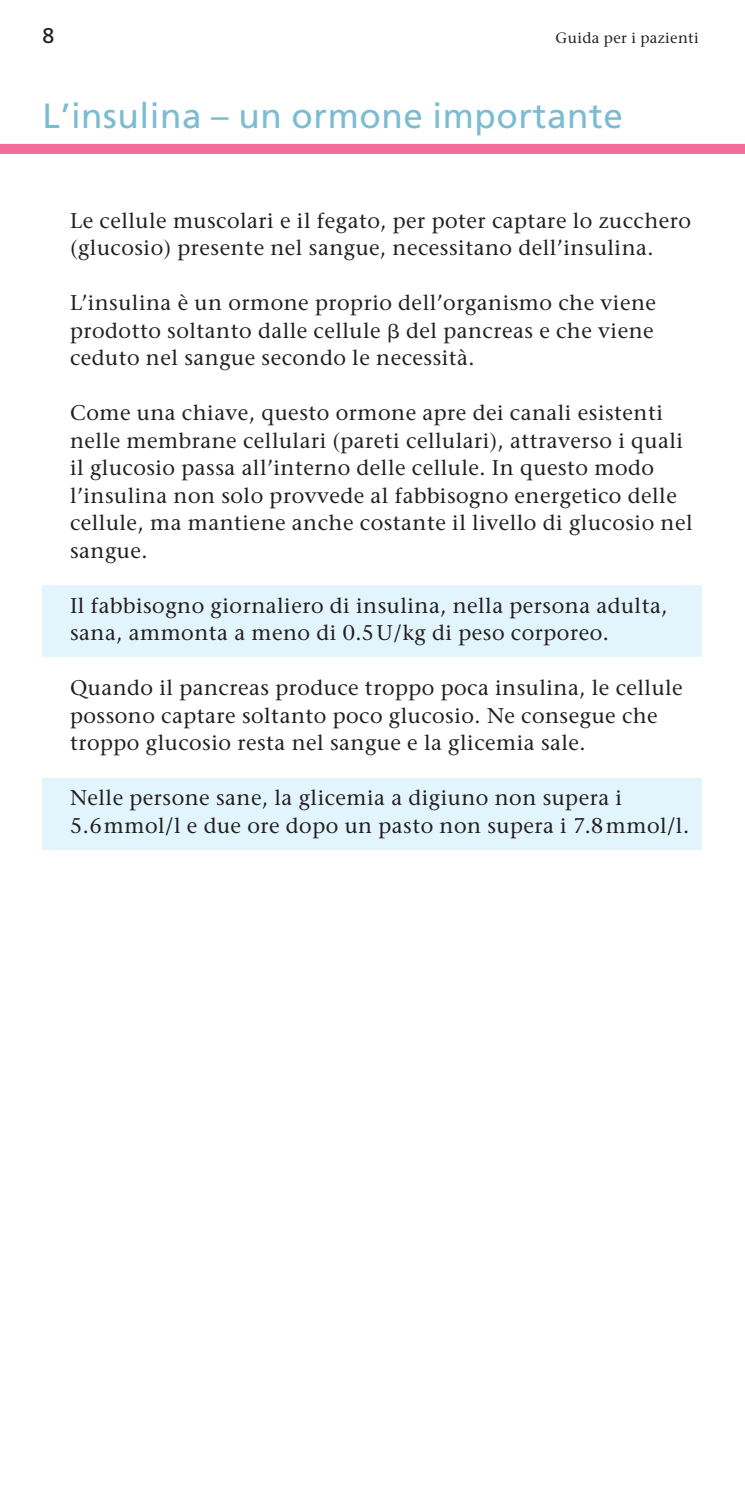
<style>
.page{position:relative;width:745px;height:1489px;background:#fff}
.page>*{position:absolute;margin:0;border:0;box-sizing:border-box;transform-origin:0 0}
.t1{font:35px "Frutiger LT Std";letter-spacing:.015em;color:#7cbcd3}
.t2{font:21.25px/27.5px "Stone Serif";letter-spacing:.025em;color:#231f20}
.t3{font:21.25px "Frutiger LT Std";color:#231f20}
.t4{font:15px "Stone Serif";letter-spacing:.025em;color:#231f20}
</style>
<div class="page">
<div style="left:0;top:144px;width:744px;height:10px;background:#f16c9a"></div>
<div style="left:43px;top:585px;width:659px;height:72px;background:#e2f4fc"></div>
<div style="left:43px;top:777px;width:659px;height:72px;background:#e2f4fc"></div>
<p class="t3" style="left:43px;top:27px;width:13px">8</p>
<p class="t4" style="left:555px;top:31px;width:145px">Guida per i pazienti</p>
<h1 class="t1" style="left:43px;top:101px;width:581px">L’insulina – un ormone importante</h1>
<p class="t2" style="left:70px;top:209px;width:622px">Le cellule muscolari e il fegato, per poter captare lo zucchero (glucosio) presente nel sangue, necessitano dell’insulina.</p>
<p class="t2" style="left:70px;top:291px;width:587px;text-align:justify">L’insulina è un ormone proprio dell’organismo che viene prodotto soltanto dalle cellule del pancreas e che viene ceduto nel sangue secondo le necessità.</p>
<p class="t2" style="left:70px;top:401px;width:623px">Come una chiave, questo ormone apre dei canali esistenti nelle membrane cellulari (pareti cellulari), attraverso i quali il glucosio passa all’interno delle cellule. In questo modo l’insulina non solo provvede al fabbisogno energetico delle cellule, ma mantiene anche costante il livello di glucosio nel sangue.</p>
<p class="t2" style="left:70px;top:594px;width:598px">Il fabbisogno giornaliero di insulina, nella persona adulta, sana, ammonta a meno di 0.5U/kg di peso corporeo.</p>
<p class="t2" style="left:70px;top:676px;width:613px">Quando il pancreas produce troppo poca insulina, le cellule possono captare soltanto poco glucosio. Ne consegue che troppo glucosio resta nel sangue e la glicemia sale.</p>
<p class="t2" style="left:70px;top:786px;width:620px">Nelle persone sane, la glicemia a digiuno non supera i<br>5.6mmol/l e due ore dopo un pasto non supera i 7.8mmol/l.</p>
</div>
